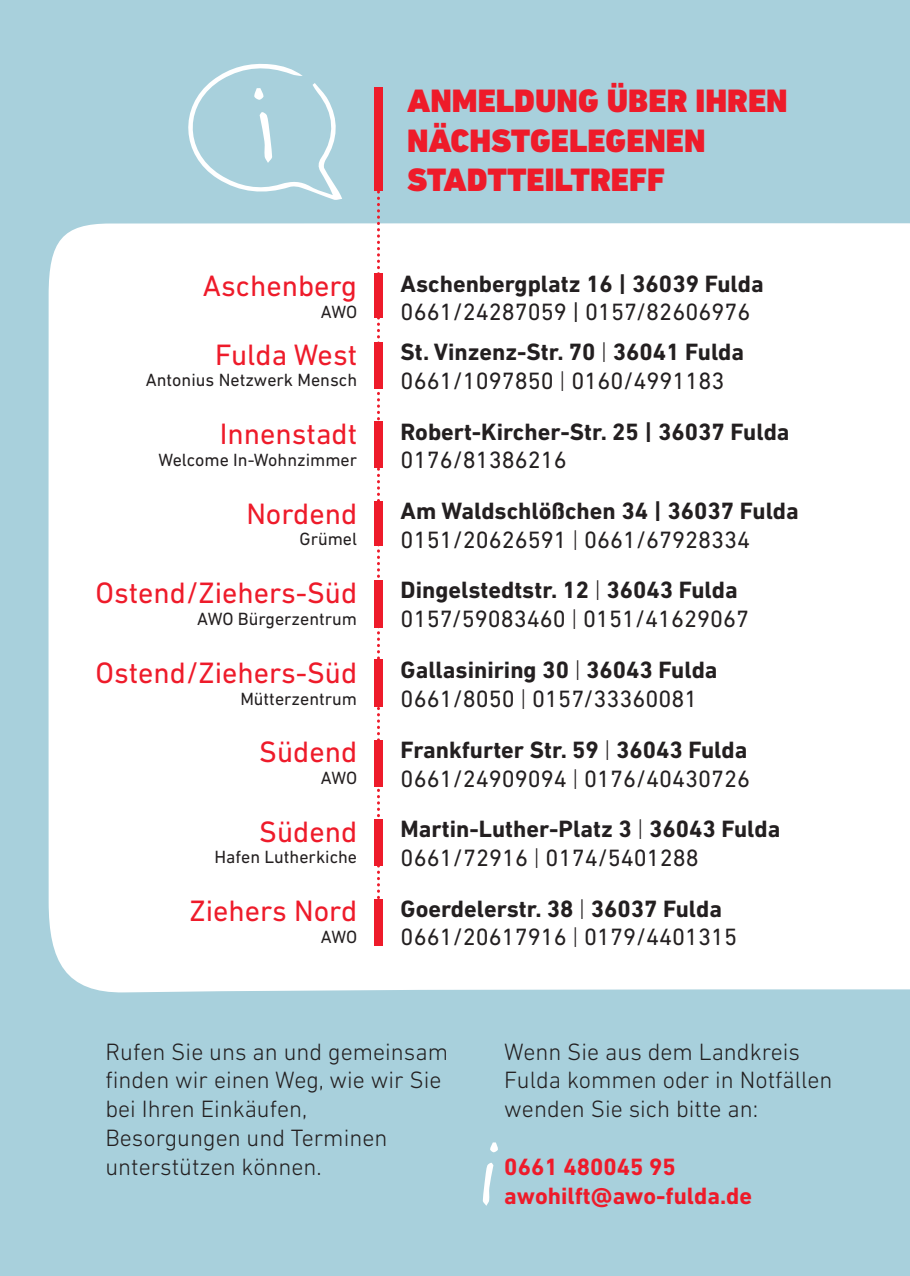
<style>
.page{position:relative;width:910px;height:1276px;background:#a8d0dc}
.page>*{position:absolute;margin:0;border:0;box-sizing:border-box;transform-origin:0 0}
.t1{font:900 33px/39.6px "DIN Next LT Pro";color:#ee1b2a}
.t2{font:30px "DIN Next LT Pro";color:#ee1b2a}
.t3{font:700 24px/28.8px "DIN Next LT Pro";color:#231f20}
.t4{font:300 24px/28.8px "DIN Next LT Pro";color:#231f20}
.t5{font:24px "DIN Next LT Pro";color:#231f20}
.t6{font:700 24px/28.8px "DIN Next LT Pro";color:#ee1b2a}
.t7{font:18px "DIN Next LT Pro";color:#231f20}
.s1{font-weight:300}
.s2{font-weight:400}
</style>
<div class="page">
<div style="left:49px;top:223px;width:861px;height:770px;background:#fff"></div>
<svg style="left:377px;top:191px;width:3px;height:707px"></svg>
<svg style="left:188px;top:64px;width:154px;height:136px"></svg>
<div style="left:374px;top:273px;width:9px;height:45px;background:#ee1b2a"></div>
<div style="left:374px;top:660px;width:9px;height:47px;background:#ee1b2a"></div>
<div style="left:374px;top:87px;width:9px;height:104px;background:#ee1b2a"></div>
<div style="left:374px;top:342px;width:9px;height:47px;background:#ee1b2a"></div>
<div style="left:374px;top:421px;width:9px;height:47px;background:#ee1b2a"></div>
<div style="left:374px;top:501px;width:9px;height:44px;background:#ee1b2a"></div>
<div style="left:374px;top:580px;width:9px;height:48px;background:#ee1b2a"></div>
<div style="left:374px;top:740px;width:9px;height:46px;background:#ee1b2a"></div>
<div style="left:374px;top:819px;width:9px;height:47px;background:#ee1b2a"></div>
<div style="left:374px;top:898px;width:9px;height:47px;background:#ee1b2a"></div>
<svg style="left:483px;top:1162px;width:10px;height:43px"></svg>
<svg style="left:490px;top:1142px;width:8px;height:10px"></svg>
<p class="t2" style="left:203px;top:268px;width:156px">Aschenberg</p>
<p class="t7" style="left:321px;top:301px;width:38px">AWO</p>
<p class="t2" style="left:215px;top:337px;width:143px">Fulda West</p>
<p class="t7" style="left:146px;top:370px;width:213px">Antonius Netzwerk Mensch</p>
<p class="t2" style="left:220px;top:416px;width:139px">Innenstadt</p>
<p class="t7" style="left:158px;top:449px;width:200px">Welcome In-Wohnzimmer</p>
<p class="t2" style="left:246px;top:496px;width:112px">Nordend</p>
<p class="t7" style="left:300px;top:529px;width:59px">Grümel</p>
<p class="t2" style="left:96px;top:575px;width:263px">Ostend/Ziehers-Süd</p>
<p class="t7" style="left:197px;top:608px;width:161px">AWO Bürgerzentrum</p>
<p class="t2" style="left:96px;top:655px;width:263px">Ostend/Ziehers-Süd</p>
<p class="t7" style="left:240px;top:688px;width:118px">Mütterzentrum</p>
<p class="t2" style="left:259px;top:735px;width:99px">Südend</p>
<p class="t7" style="left:321px;top:767px;width:38px">AWO</p>
<p class="t2" style="left:259px;top:814px;width:99px">Südend</p>
<p class="t7" style="left:214px;top:847px;width:144px">Hafen Lutherkiche</p>
<p class="t2" style="left:190px;top:893px;width:169px">Ziehers Nord</p>
<p class="t7" style="left:321px;top:926px;width:38px">AWO</p>
<h1 class="t1" style="left:407px;top:81px;width:382px">ANMELDUNG ÜBER IHREN<br>NÄCHSTGELEGENEN<br>STADTTEILTREFF</h1>
<p class="t3" style="left:401px;top:269px;width:365px">Aschenbergplatz 16 | 36039 Fulda</p>
<p class="t5" style="left:401px;top:298px;width:351px">0661/24287059 | 0157/82606976</p>
<p class="t3" style="left:401px;top:337px;width:345px">St. Vinzenz-Str. 70 <span class="s1">|</span> 36041 Fulda<br><span class="s2">0661/1097850</span> <span class="s1">|</span> <span class="s2">0160/4991183</span></p>
<p class="t3" style="left:401px;top:417px;width:390px">Robert-Kircher-Str. 25 | 36037 Fulda</p>
<p class="t5" style="left:401px;top:446px;width:168px">0176/81386216</p>
<p class="t3" style="left:401px;top:496px;width:400px">Am Waldschlößchen 34 | 36037 Fulda<br><span class="s2">0151/20626591</span> <span class="s1">|</span> <span class="s2">0661/67928334</span></p>
<p class="t3" style="left:401px;top:576px;width:350px">Dingelstedtstr. 12 <span class="s1">|</span> 36043 Fulda<br><span class="s2">0157/59083460</span> <span class="s1">|</span> <span class="s2">0151/41629067</span></p>
<p class="t3" style="left:401px;top:656px;width:318px">Gallasiniring 30 <span class="s1">|</span> 36043 Fulda<br><span class="s2">0661/8050</span> <span class="s1">|</span> <span class="s2">0157/33360081</span></p>
<p class="t3" style="left:401px;top:735px;width:351px">Frankfurter Str. 59 <span class="s1">|</span> 36043 Fulda<br><span class="s2">0661/24909094</span> <span class="s1">|</span> <span class="s2">0176/40430726</span></p>
<p class="t3" style="left:401px;top:814px;width:381px">Martin-Luther-Platz 3 <span class="s1">|</span> 36043 Fulda<br><span class="s2">0661/72916</span> <span class="s1">|</span> <span class="s2">0174/5401288</span></p>
<p class="t3" style="left:401px;top:894px;width:338px">Goerdelerstr. 38 <span class="s1">|</span> 36037 Fulda<br><span class="s2">0661/20617916</span> <span class="s1">|</span> <span class="s2">0179/4401315</span></p>
<p class="t4" style="left:105px;top:1036px;width:344px">Rufen Sie uns an und gemeinsam finden wir einen Weg, wie wir Sie bei Ihren Einkäufen,<br>Besorgungen und Terminen unterstützen können.</p>
<p class="t4" style="left:504px;top:1036px;width:330px">Wenn Sie aus dem Landkreis<br>Fulda kommen oder in Notfällen wenden Sie sich bitte an:</p>
<p class="t6" style="left:504px;top:1152px;width:249px">0661 480045 95 awohilft@awo-fulda.de</p>
</div>
